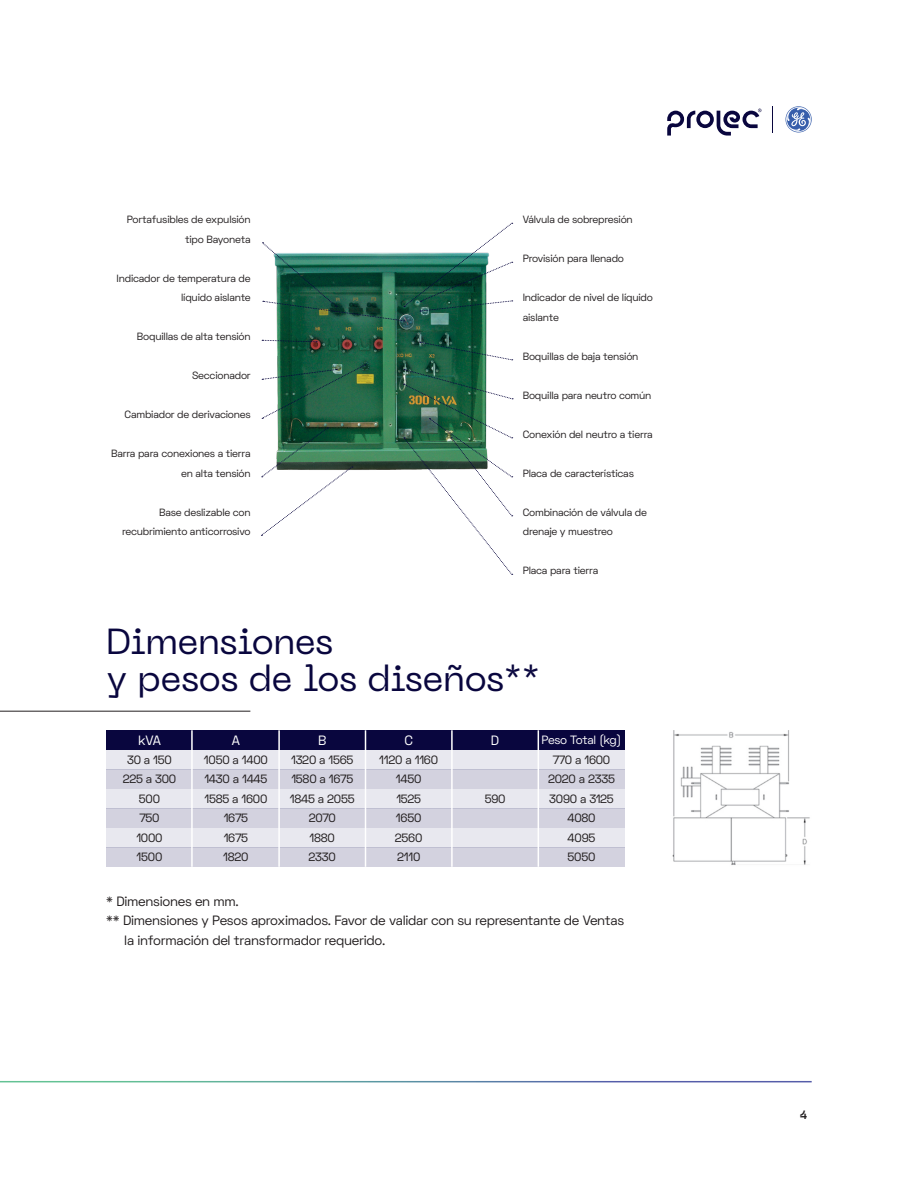
<style>
.page{position:relative;width:918px;height:1188px;background:#fff}
.page>*{position:absolute;margin:0;border:0;box-sizing:border-box;transform-origin:0 0}
.t1{font:36px "Neue Machina";letter-spacing:-.025em;color:#09063e}
.t2{font:13.5px "Space Grotesk";letter-spacing:-.02em;color:#231f20}
.t3{font:13.5px "Space Grotesk";color:#fff}
.t4{font:12px "Space Grotesk";letter-spacing:-.02em;color:#231f20}
.t5{font:12px "Space Grotesk";letter-spacing:-.025em;color:#fff}
.t6{font:700 12px "Neue Machina";color:#231f20;scale:.92 1}
.t7{font:10.5px/19.5px "Space Grotesk";letter-spacing:-.02em;color:#231f20;text-align:right}
</style>
<div class="page">
<hr style="left:0;top:711px;width:250px;height:1px;background:#231f20">
<div style="left:106px;top:730px;width:519px;height:20px;background:#09063e"></div>
<div style="left:106px;top:750px;width:519px;height:19px;background:#e8e8ef"></div>
<div style="left:106px;top:769px;width:519px;height:20px;background:#d3d2df"></div>
<div style="left:106px;top:789px;width:519px;height:19px;background:#e8e8ef"></div>
<div style="left:106px;top:808px;width:519px;height:20px;background:#d3d2df"></div>
<div style="left:106px;top:828px;width:519px;height:19px;background:#e8e8ef"></div>
<div style="left:106px;top:847px;width:519px;height:20px;background:#d3d2df"></div>
<hr style="left:191px;top:730px;width:2px;height:137px;background:#fff">
<hr style="left:365px;top:730px;width:1px;height:137px;background:#fff">
<hr style="left:278px;top:730px;width:2px;height:137px;background:#fff">
<hr style="left:538px;top:730px;width:1px;height:137px;background:#fff">
<hr style="left:451px;top:730px;width:2px;height:137px;background:#fff">
<svg style="left:772px;top:106px;width:1px;height:26px"></svg>
<svg style="left:786px;top:106px;width:26px;height:26px"></svg>
<svg style="left:667px;top:109px;width:94px;height:27px"></svg>
<img style="left:263px;top:322px;width:224px;height:148px">
<svg style="left:262px;top:340px;width:55px;height:3px"></svg>
<svg style="left:262px;top:364px;width:104px;height:55px;background:#42775e"></svg>
<svg style="left:261px;top:427px;width:92px;height:109px"></svg>
<svg style="left:263px;top:223px;width:250px;height:99px"></svg>
<svg style="left:420px;top:341px;width:93px;height:19px"></svg>
<svg style="left:403px;top:369px;width:110px;height:206px"></svg>
<img style="left:672px;top:730px;width:138px;height:135px">
<p class="t7" style="left:127px;top:210px;width:126px">Portafusibles de expulsión tipo Bayoneta</p>
<p class="t7" style="left:117px;top:268px;width:136px">Indicador de temperatura de líquido aislante</p>
<p class="t7" style="left:137px;top:327px;width:115px">Boquillas de alta tensión</p>
<p class="t7" style="left:192px;top:366px;width:60px">Seccionador</p>
<p class="t7" style="left:125px;top:405px;width:128px">Cambiador de derivaciones</p>
<p class="t7" style="left:111px;top:444px;width:141px">Barra para conexiones a tierra en alta tensión</p>
<p class="t7" style="left:159px;top:502px;width:93px">Base deslizable con</p>
<p class="t7" style="left:122px;top:522px;width:130px">recubrimiento anticorrosivo</p>
<p class="t7" style="left:523px;top:210px;width:111px">Válvula de sobrepresión</p>
<p class="t7" style="left:523px;top:249px;width:103px">Provisión para llenado</p>
<p class="t7" style="left:523px;top:288px;width:132px;text-align:left">Indicador de nivel de líquido aislante</p>
<p class="t7" style="left:523px;top:346px;width:117px">Boquillas de baja tensión</p>
<p class="t7" style="left:523px;top:385px;width:130px">Boquilla para neutro común</p>
<p class="t7" style="left:523px;top:424px;width:132px">Conexión del neutro a tierra</p>
<p class="t7" style="left:523px;top:463px;width:113px">Placa de características</p>
<p class="t7" style="left:523px;top:502px;width:126px;text-align:left">Combinación de válvula de drenaje y muestreo</p>
<p class="t7" style="left:523px;top:561px;width:77px">Placa para tierra</p>
<p class="t1" style="left:106px;top:618px;width:228px">Dimensiones</p>
<p class="t1" style="left:106px;top:656px;width:435px">y pesos de los diseños**</p>
<p class="t3" style="left:138px;top:731px;width:24px">kVA</p>
<p class="t3" style="left:232px;top:731px;width:10px">A</p>
<p class="t3" style="left:318px;top:731px;width:10px">B</p>
<p class="t3" style="left:404px;top:731px;width:10px">C</p>
<p class="t3" style="left:491px;top:731px;width:10px">D</p>
<p class="t5" style="left:541px;top:732px;width:82px">Peso Total (kg)</p>
<p class="t4" style="left:127px;top:752px;width:46px">30 a 150</p>
<p class="t4" style="left:204px;top:752px;width:65px">1050 a 1400</p>
<p class="t4" style="left:291px;top:752px;width:64px">1320 a 1565</p>
<p class="t4" style="left:379px;top:752px;width:60px">1120 a 1160</p>
<p class="t4" style="left:553px;top:752px;width:59px">770 a 1600</p>
<p class="t4" style="left:123px;top:771px;width:55px">225 a 300</p>
<p class="t4" style="left:204px;top:771px;width:65px">1430 a 1445</p>
<p class="t4" style="left:291px;top:771px;width:63px">1580 a 1675</p>
<p class="t4" style="left:396px;top:771px;width:27px">1450</p>
<p class="t4" style="left:548px;top:771px;width:68px">2020 a 2335</p>
<p class="t4" style="left:139px;top:791px;width:23px">500</p>
<p class="t4" style="left:204px;top:791px;width:64px">1585 a 1600</p>
<p class="t4" style="left:290px;top:791px;width:66px">1845 a 2055</p>
<p class="t4" style="left:396px;top:791px;width:26px">1525</p>
<p class="t4" style="left:485px;top:791px;width:22px">590</p>
<p class="t4" style="left:549px;top:791px;width:66px">3090 a 3125</p>
<p class="t4" style="left:139px;top:810px;width:22px">750</p>
<p class="t4" style="left:224px;top:810px;width:26px">1675</p>
<p class="t4" style="left:309px;top:810px;width:28px">2070</p>
<p class="t4" style="left:396px;top:810px;width:27px">1650</p>
<p class="t4" style="left:567px;top:810px;width:30px">4080</p>
<p class="t4" style="left:136px;top:830px;width:28px">1000</p>
<p class="t4" style="left:224px;top:830px;width:26px">1675</p>
<p class="t4" style="left:310px;top:830px;width:27px">1880</p>
<p class="t4" style="left:395px;top:830px;width:29px">2560</p>
<p class="t4" style="left:568px;top:830px;width:29px">4095</p>
<p class="t4" style="left:137px;top:849px;width:27px">1500</p>
<p class="t4" style="left:223px;top:849px;width:27px">1820</p>
<p class="t4" style="left:309px;top:849px;width:29px">2330</p>
<p class="t4" style="left:397px;top:849px;width:25px">2110</p>
<p class="t4" style="left:568px;top:849px;width:29px">5050</p>
<p class="t2" style="left:106px;top:892px;width:134px">* Dimensiones en mm.</p>
<p class="t2" style="left:106px;top:912px;width:519px">** Dimensiones y Pesos aproximados. Favor de validar con su representante de Ventas</p>
<p class="t2" style="left:124px;top:931px;width:263px">la información del transformador requerido.</p>
<p class="t6" style="left:800px;top:1107px;width:10px">4</p>
</div>
